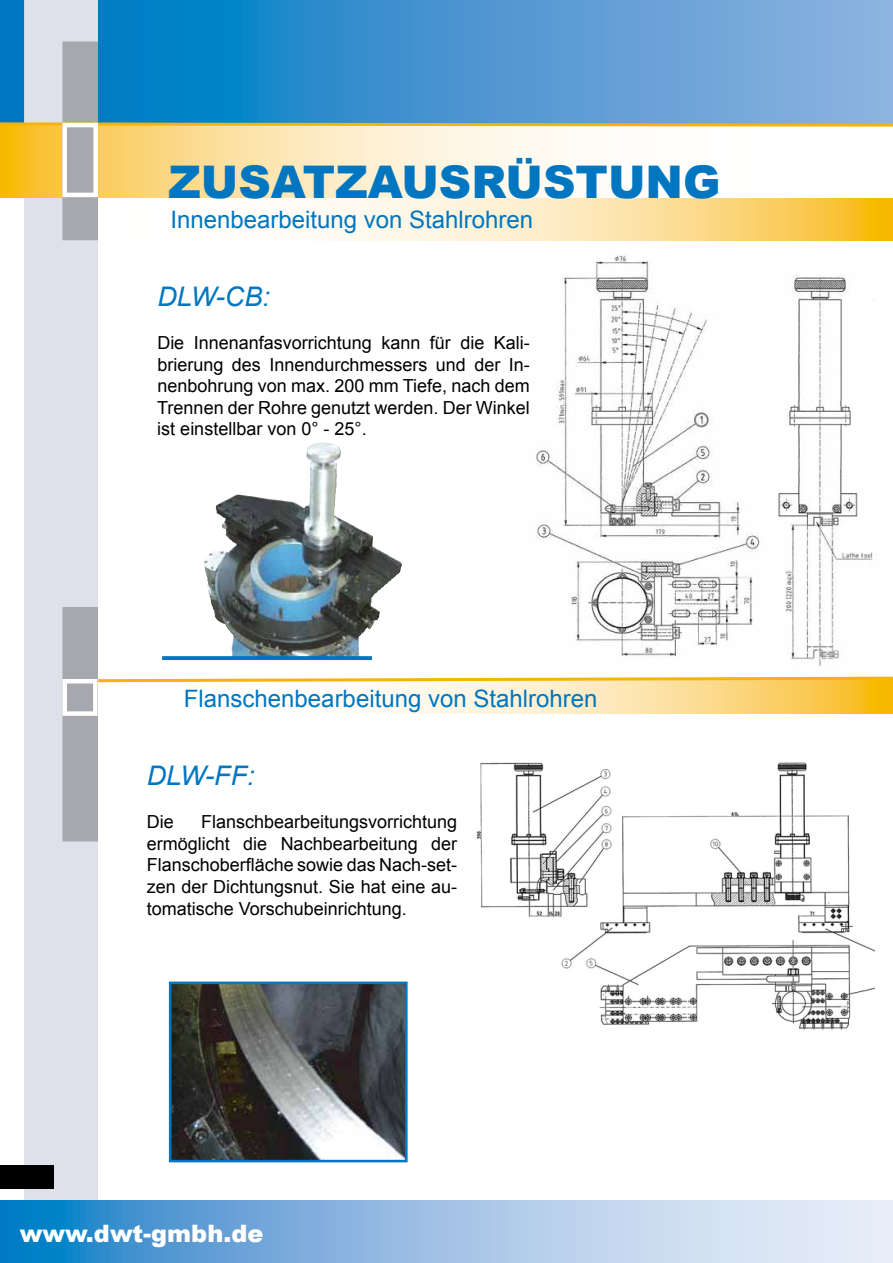
<style>
.page{position:relative;width:893px;height:1263px;background:#fff}
.page>*{position:absolute;margin:0;border:0;box-sizing:border-box;transform-origin:0 0}
.t1{font:900 45px "Arial";color:#0076c0}
.t2{font:italic 27px "Arial";color:#0076c0}
.t3{font:24px "Arial";color:#0076c0}
.t4{font:900 24px "Arial";color:#fff}
.t5{font:18px/21.6px "Arial";color:#000;text-align:justify}
</style>
<div class="page">
<svg style="left:0;top:197px;width:893px;height:44px"></svg>
<svg style="left:0;top:0;width:893px;height:121px;background:#4696d1"></svg>
<div style="left:24px;top:0;width:74px;height:1201px;background:#dfe1ea"></div>
<svg style="left:0;top:129px;width:570px;height:68px;background:#fce4aa"></svg>
<div style="left:62px;top:42px;width:36px;height:198px;background:#a7a7ae;border:2px solid #a7a7ae"></div>
<svg style="left:0;top:1201px;width:893px;height:62px;background:#92bde2"></svg>
<div style="left:0;top:1165px;width:54px;height:23px;background:#000"></div>
<svg style="left:0;top:121px;width:893px;height:8px;background:#cec182"></svg>
<div style="left:62px;top:123px;width:36px;height:74px;border:4px solid #fff"></div>
<img style="left:476px;top:762px;width:398px;height:268px">
<img style="left:173px;top:985px;width:231px;height:173px">
<div style="left:169px;top:981px;width:239px;height:181px;border:3px solid #0076c0"></div>
<img style="left:536px;top:255px;width:337px;height:412px">
<img style="left:204px;top:442px;width:176px;height:214px">
<svg style="left:162px;top:656px;width:210px;height:4px"></svg>
<svg style="left:359px;top:684px;width:534px;height:30px;background:#fce1a1"></svg>
<div style="left:62px;top:607px;width:36px;height:234px;background:#a7a7ae;border:2px solid #a7a7ae"></div>
<svg style="left:95px;top:675px;width:798px;height:9px"></svg>
<div style="left:62px;top:679px;width:36px;height:37px;border:4px solid #fff"></div>
<h1 class="t1" style="left:168px;top:149px;width:553px">ZUSATZAUSRÜSTUNG</h1>
<h3 class="t3" style="left:170px;top:204px;width:364px">Innenbearbeitung von Stahlrohren</h3>
<h2 class="t2" style="left:157px;top:279px;width:114px">DLW-CB:</h2>
<p class="t5" style="left:157px;top:332px;width:374px">Die Innenanfasvorrichtung kann für die Kali&shy;brierung des Innendurchmessers und der In&shy;nenbohrung von max. 200 mm Tiefe, nach dem Trennen der Rohre genutzt werden. Der Winkel ist einstellbar von 0° - 25°.</p>
<h3 class="t3" style="left:178px;top:681px;width:415px">Flanschenbearbeitung von Stahlrohren</h3>
<h3 class="t3" style="left:184px;top:683px;width:415px">Flanschenbearbeitung von Stahlrohren</h3>
<h2 class="t2" style="left:147px;top:758px;width:109px">DLW-FF:</h2>
<p class="t5" style="left:147px;top:811px;width:28px">Die</p>
<p class="t5" style="left:147px;top:811px;width:312px;text-indent:54px">Flanschbearbeitungsvorrichtung ermöglicht die Nachbearbeitung der Flanschoberfläche sowie das Nach-set&shy;zen der Dichtungsnut. Sie hat eine au&shy;tomatische Vorschubeinrichtung.</p>
<h3 class="t4" style="left:20px;top:1216px;width:245px">www.dwt-gmbh.de</h3>
</div>
